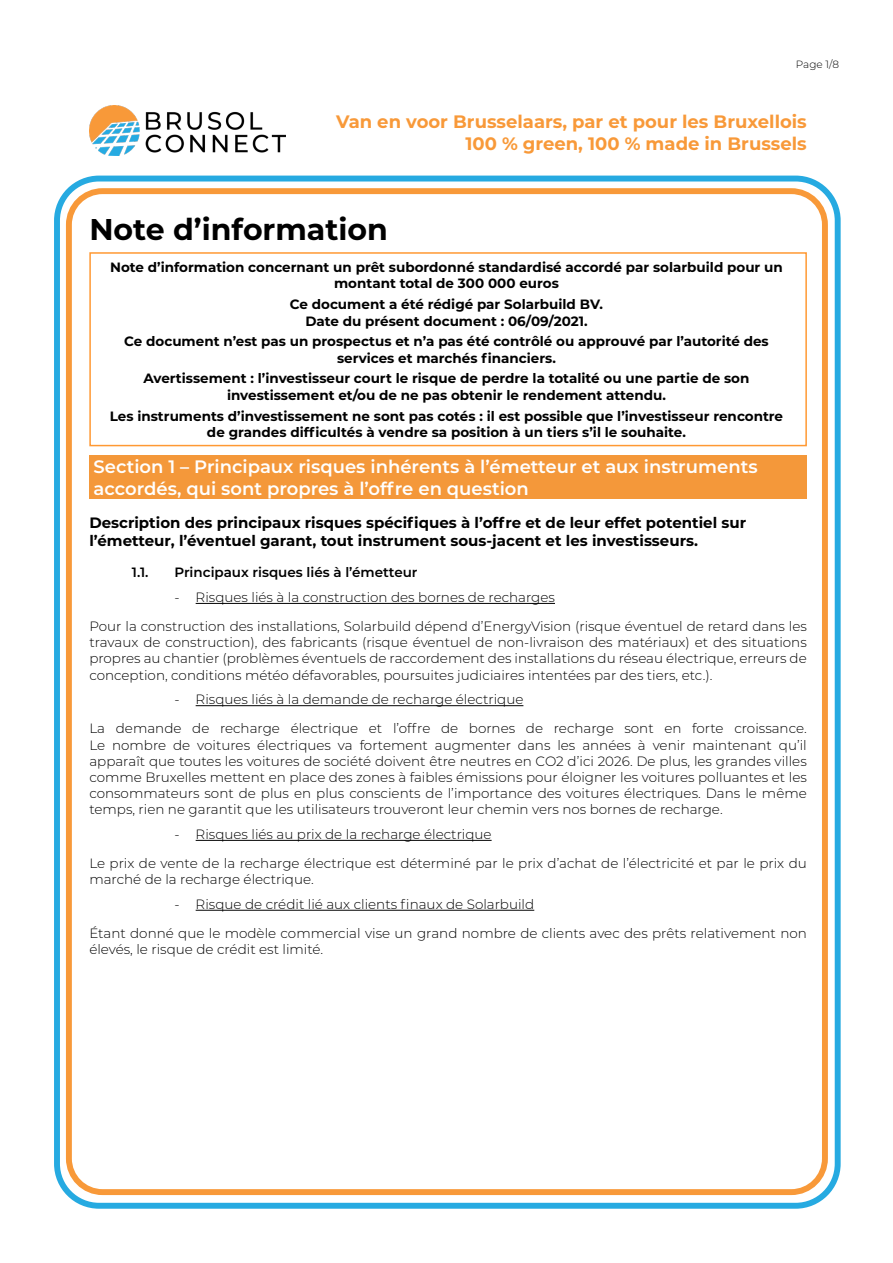
<style>
.page{position:relative;width:893px;height:1263px;background:#fff}
.page>*{position:absolute;margin:0;border:0;box-sizing:border-box;transform-origin:0 0}
.t1{font:700 30px "Montserrat";color:#000}
.t2{font:600 18px/21.6px "Montserrat";color:#fff}
.t3{font:700 18px/21.6px "Montserrat";color:#f89939;text-align:right}
.t4{font:700 15px/18px "Montserrat";color:#000}
.t5{font:300 13.5px/16.2px "Montserrat";color:#000}
.t6{font:700 13.5px/16.5px "Montserrat";color:#000;text-align:center}
.t7{font:600 13.5px "Montserrat";color:#000}
.t8{font:300 10.5px "Montserrat";color:#000}
</style>
<div class="page">
<div style="left:54px;top:176px;width:787px;height:1033px;border:6px solid #26aae1;border-radius:42px"></div>
<div style="left:66px;top:188px;width:762px;height:1007px;border:6px solid #f89939;border-radius:34px"></div>
<img style="left:89px;top:105px;width:196px;height:50px">
<div style="left:89px;top:456px;width:718px;height:43px;background:#f4983a"></div>
<hr style="left:196px;top:603px;width:359px;height:1px;background:#000">
<hr style="left:196px;top:705px;width:327px;height:1px;background:#000">
<hr style="left:196px;top:840px;width:296px;height:1px;background:#000">
<hr style="left:196px;top:910px;width:338px;height:1px;background:#000">
<div style="left:89px;top:252px;width:718px;height:194px;border:2px solid #f93"></div>
<p class="t8" style="left:796px;top:57px;width:45px">Page 1/8</p>
<h2 class="t3" style="left:336px;top:110px;width:472px">Van en voor Brusselaars, par et pour les Bruxellois<br>100 % green, 100 % made in Brussels</h2>
<h1 class="t1" style="left:89px;top:208px;width:300px">Note d’information</h1>
<p class="t6" style="left:110px;top:258px;width:674px">Note d’information concernant un prêt subordonné standardisé accordé par solarbuild pour un montant total de 300 000 euros</p>
<p class="t6" style="left:290px;top:295px;width:315px">Ce document a été rédigé par Solarbuild BV.<br>Date du présent document : 06/09/2021.</p>
<p class="t6" style="left:124px;top:332px;width:646px">Ce document n’est pas un prospectus et n’a pas été contrôlé ou approuvé par l’autorité des services et marchés financiers.</p>
<p class="t6" style="left:144px;top:370px;width:607px">Avertissement : l’investisseur court le risque de perdre la totalité ou une partie de son investissement et/ou de ne pas obtenir le rendement attendu.</p>
<p class="t6" style="left:110px;top:407px;width:675px">Les instruments d’investissement ne sont pas cotés : il est possible que l’investisseur rencontre de grandes difficultés à vendre sa position à un tiers s’il le souhaite.</p>
<h2 class="t2" style="left:94px;top:455px;width:665px">Section 1 – Principaux risques inhérents à l’émetteur et aux instruments accordés, qui sont propres à l’offre en question</h2>
<p class="t4" style="left:89px;top:513px;width:658px">Description des principaux risques spécifiques à l’offre et de leur effet potentiel sur l’émetteur, l’éventuel garant, tout instrument sous-jacent et les investisseurs.</p>
<p class="t7" style="left:132px;top:563px;width:18px">1.1.</p>
<p class="t7" style="left:174px;top:563px;width:245px">Principaux risques liés à l’émetteur</p>
<p class="t5" style="left:89px;top:582px;width:719px;line-height:29px;text-indent:85px">‐ Risques liés à la construction des bornes de recharges<br>Pour la construction des installations, Solarbuild dépend d’EnergyVision (risque éventuel de retard dans les</p>
<p class="t5" style="left:89px;top:634px;width:719px;text-align:justify">travaux de construction), des fabricants (risque éventuel de non-livraison des matériaux) et des situations propres au chantier (problèmes éventuels de raccordement des installations du réseau électrique, erreurs de conception, conditions météo défavorables, poursuites judiciaires intentées par des tiers, etc.).</p>
<p class="t5" style="left:89px;top:685px;width:719px;line-height:29px;text-indent:85px">‐ Risques liés à la demande de recharge électrique<br>La demande de recharge électrique et l’offre de bornes de recharge sont en forte croissance.</p>
<p class="t5" style="left:89px;top:736px;width:719px;text-align:justify">Le nombre de voitures électriques va fortement augmenter dans les années à venir maintenant qu’il apparaît que toutes les voitures de société doivent être neutres en CO2 d’ici 2026. De plus, les grandes villes comme Bruxelles mettent en place des zones à faibles émissions pour éloigner les voitures polluantes et les consommateurs sont de plus en plus conscients de l’importance des voitures électriques. Dans le même temps, rien ne garantit que les utilisateurs trouveront leur chemin vers nos bornes de recharge.</p>
<p class="t5" style="left:89px;top:819px;width:719px;line-height:29px;text-indent:85px">‐ Risques liés au prix de la recharge électrique<br>Le prix de vente de la recharge électrique est déterminé par le prix d’achat de l’électricité et par le prix du</p>
<p class="t5" style="left:174px;top:866px;width:361px;line-height:24.8px;text-indent:-85px">marché de la recharge électrique.<br>‐ Risque de crédit lié aux clients finaux de Solarbuild</p>
<p class="t5" style="left:89px;top:924px;width:719px">Étant donné que le modèle commercial vise un grand nombre de clients avec des prêts relativement non élevés, le risque de crédit est limité.</p>
</div>
